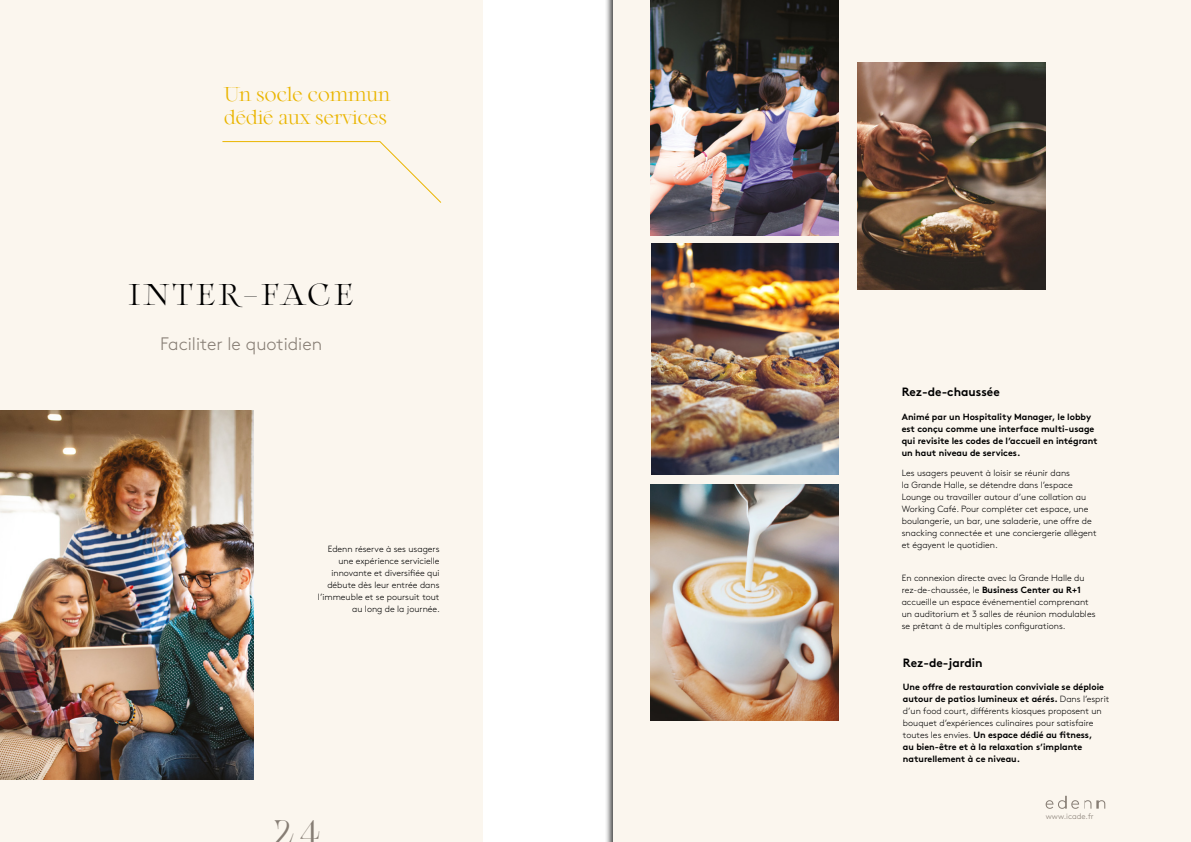
<style>
.page{position:relative;width:1191px;height:842px;background:#fff}
.page>*{position:absolute;margin:0;border:0;box-sizing:border-box;transform-origin:0 0}
.t1{font:300 36px "Arthemys Display";color:#867d74}
.t2{font:300 30px "Arthemys Display";letter-spacing:.15em;color:#000}
.t3{font:300 20px/23px "Arthemys Display";color:#eab500}
.t4{font:300 18px "Brown";color:#867d74}
.t5{font:700 12px "Brown";color:#000}
.t6{font:300 9px/12px "Brown";color:#000}
.t7{font:700 9px/12px "Brown";color:#000}
.t8{font:300 8px "Brown";color:#867d74}
.s1{font-weight:700}
.s2{font-weight:300}
</style>
<div class="page">
<div style="left:614px;top:0;width:577px;height:842px;background:#fbf6ee"></div>
<img style="left:651px;top:0;width:187px;height:235px">
<img style="left:857px;top:62px;width:188px;height:227px">
<img style="left:650px;top:485px;width:188px;height:235px">
<img style="left:651px;top:243px;width:187px;height:232px">
<div style="left:0;top:0;width:482px;height:842px;background:#fbf6ee"></div>
<svg style="left:222px;top:141px;width:219px;height:62px"></svg>
<img style="left:0;top:410px;width:253px;height:370px">
<svg style="left:1045px;top:796px;width:60px;height:13px"></svg>
<h3 class="t3" style="left:224px;top:82px;width:167px">Un socle commun dédié aux services</h3>
<h2 class="t2" style="left:129px;top:275px;width:225px">INTER-FACE</h2>
<h3 class="t4" style="left:160px;top:330px;width:164px">Faciliter le quotidien</h3>
<p class="t6" style="left:318px;top:543px;width:123px;text-align:right">Edenn réserve à ses usagers une expérience servicielle innovante et diversifiée qui débute dès leur entrée dans l’immeuble et se poursuit tout au long de la journée.</p>
<h1 class="t1" style="left:272px;top:809px;width:50px">24</h1>
<h3 class="t5" style="left:901px;top:382px;width:100px">Rez-de-chaussée</h3>
<p class="t7" style="left:901px;top:410px;width:197px">Animé par un Hospitality Manager, le lobby est conçu comme une interface multi-usage qui revisite les codes de l’accueil en intégrant un haut niveau de services.</p>
<p class="t6" style="left:901px;top:466px;width:196px">Les usagers peuvent à loisir se réunir dans<br>la Grande Halle, se détendre dans l’espace Lounge ou travailler autour d’une collation au Working Café. Pour compléter cet espace, une boulangerie, un bar, une saladerie, une offre de snacking connectée et une conciergerie allègent et égayent le quotidien.</p>
<p class="t6" style="left:901px;top:572px;width:195px">En connexion directe avec la Grande Halle du rez-de-chaussée, le <span class="s1">Business Center au R+1 </span>accueille un espace événementiel comprenant un auditorium et 3 salles de réunion modulables se prêtant à de multiples configurations.</p>
<h3 class="t5" style="left:903px;top:653px;width:81px">Rez-de-jardin</h3>
<p class="t7" style="left:903px;top:680px;width:208px">Une offre de restauration conviviale se déploie autour de patios lumineux et aérés. <span class="s2">Dans l’esprit d’un food court, différents kiosques proposent un bouquet d’expériences culinaires pour satisfaire toutes les envies.</span> Un espace dédié au fitness,<br>au bien-être et à la relaxation s’implante naturellement à ce niveau.</p>
<p class="t8" style="left:1045px;top:810px;width:50px">www.icade.fr</p>
</div>
